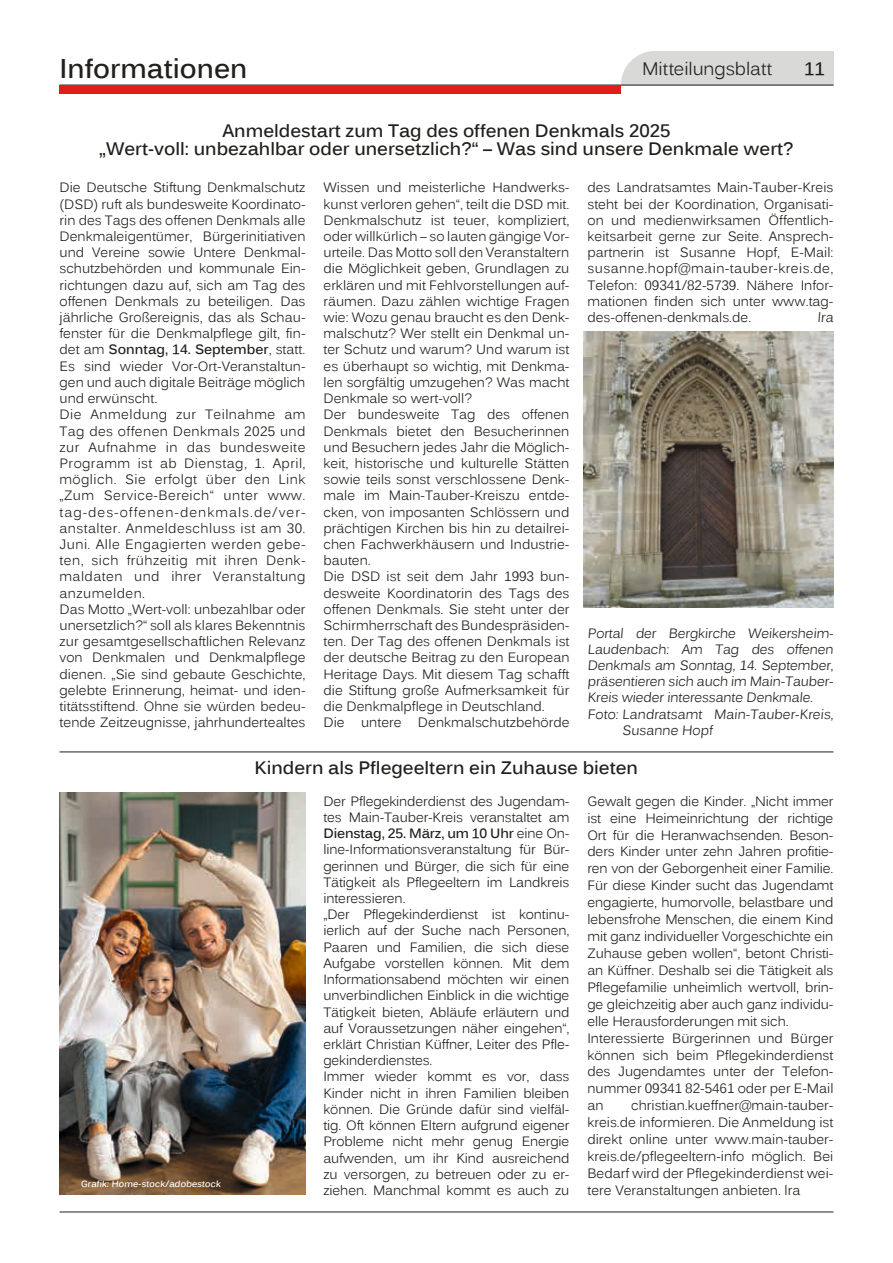
<style>
.page{position:relative;width:893px;height:1263px;background:#fff}
.page>*{position:absolute;margin:0;border:0;box-sizing:border-box;transform-origin:0 0}
.t1{font:700 27px "Kalinga";color:#21201c}
.t2{font:700 18px/18px "Kalinga";color:#21201c;text-align:center}
.t3{font:18px "Kalinga";letter-spacing:-.005em;color:#21201c}
.t4{font:13.5px/16.2px "Kalinga";color:#21201c}
.t5{font:700 9px "Kalinga";color:#fff}
.s1{font-weight:700}
</style>
<div class="page">
<hr style="left:60px;top:1211px;width:773px;height:1px;background:#21201c">
<svg style="left:60px;top:51px;width:773px;height:43px"></svg>
<img style="left:584px;top:332px;width:249px;height:275px">
<hr style="left:60px;top:751px;width:773px;height:1px;background:#21201c">
<img style="left:59px;top:792px;width:246px;height:403px">
<h1 class="t1" style="left:60px;top:51px;width:189px">Informationen</h1>
<h2 class="t3" style="left:642px;top:57px;width:132px">Mitteilungsblatt</h2>
<h2 class="t2" style="left:804px;top:62px;width:22px">11</h2>
<h2 class="t2" style="left:99px;top:123px;width:696px">Anmeldestart zum Tag des offenen Denkmals 2025<br>„Wert-voll: unbezahlbar oder unersetzlich?“ – Was sind unsere Denkmale wert?</h2>
<p class="t4" style="left:60px;top:181px;width:248px">Die Deutsche Stiftung Denkmalschutz (DSD) ruft als bundesweite Koordinato&shy;rin des Tags des offenen Denkmals alle Denkmaleigentümer, Bürgerinitiativen und Vereine sowie Untere Denkmal&shy;schutzbehörden und kommunale Ein&shy;richtungen dazu auf, sich am Tag des offenen Denkmals zu beteiligen. Das jährliche Großereignis, das als Schau&shy;fenster für die Denkmalpflege gilt, fin&shy;det am <span class="s1">Sonntag, 14. September</span>, statt.<br>Es sind wieder Vor-Ort-Veranstaltun&shy;gen und auch digitale Beiträge möglich und erwünscht.<br>Die Anmeldung zur Teilnahme am Tag des offenen Denkmals 2025 und zur Aufnahme in das bundesweite Programm ist ab Dienstag, 1. April, möglich. Sie erfolgt über den Link „Zum Service-Bereich“ unter www. tag-des-offenen-denkmals.de/ver&shy;anstalter. Anmeldeschluss ist am 30.<br>Juni. Alle Engagierten werden gebe&shy;ten, sich frühzeitig mit ihren Denk&shy;maldaten und ihrer Veranstaltung anzumelden.<br>Das Motto „Wert-voll: unbezahlbar oder unersetzlich?“ soll als klares Bekenntnis zur gesamtgesellschaftlichen Relevanz von Denkmalen und Denkmalpflege dienen. „Sie sind gebaute Geschichte, gelebte Erinnerung, heimat- und iden&shy;titätsstiftend. Ohne sie würden bedeu&shy;tende Zeitzeugnisse, jahrhundertealtes</p>
<p class="t4" style="left:323px;top:181px;width:247px">Wissen und meisterliche Handwerks&shy;kunst verloren gehen“, teilt die DSD mit.<br>Denkmalschutz ist teuer, kompliziert, oder willkürlich – so lauten gängige Vor&shy;urteile. Das Motto soll den Veranstaltern die Möglichkeit geben, Grundlagen zu erklären und mit Fehlvorstellungen auf&shy;räumen. Dazu zählen wichtige Fragen wie: Wozu genau braucht es den Denk&shy;malschutz? Wer stellt ein Denkmal un&shy;ter Schutz und warum? Und warum ist es überhaupt so wichtig, mit Denkma&shy;len sorgfältig umzugehen? Was macht Denkmale so wert-voll?<br>Der bundesweite Tag des offenen Denkmals bietet den Besucherinnen und Besuchern jedes Jahr die Möglich&shy;keit, historische und kulturelle Stätten sowie teils sonst verschlossene Denk&shy;male im Main-Tauber-Kreiszu entde&shy;cken, von imposanten Schlössern und prächtigen Kirchen bis hin zu detailrei&shy;chen Fachwerkhäusern und Industrie&shy;bauten.<br>Die DSD ist seit dem Jahr 1993 bun&shy;desweite Koordinatorin des Tags des offenen Denkmals. Sie steht unter der Schirmherrschaft des Bundespräsiden&shy;ten. Der Tag des offenen Denkmals ist der deutsche Beitrag zu den European Heritage Days. Mit diesem Tag schafft die Stiftung große Aufmerksamkeit für die Denkmalpflege in Deutschland.<br>Die untere Denkmalschutzbehörde</p>
<p class="t4" style="left:587px;top:181px;width:247px;text-align:justify">des Landratsamtes Main-Tauber-Kreis steht bei der Koordination, Organisati&shy;on und medienwirksamen Öffentlich&shy;keitsarbeit gerne zur Seite. Ansprech&shy;partnerin ist Susanne Hopf, E-Mail: susanne.hopf@main-tauber-kreis.de, Telefon: 09341/82-5739. Nähere Infor&shy;mationen finden sich unter www.tag&shy;des-offenen-denkmals.de.</p>
<p class="t4" style="left:818px;top:310px;width:19px">lra</p>
<p class="t4" style="left:587px;top:626px;width:249px">Portal der Bergkirche Weikersheim-</p>
<p class="t4" style="left:587px;top:642px;width:249px">Laudenbach: Am Tag des offenen</p>
<p class="t4" style="left:587px;top:658px;width:249px">Denkmals am Sonntag, 14. September,</p>
<p class="t4" style="left:587px;top:674px;width:249px">präsentieren sich auch im Main-Tauber-</p>
<p class="t4" style="left:587px;top:691px;width:229px">Kreis wieder interessante Denkmale.</p>
<p class="t4" style="left:587px;top:707px;width:249px">Foto: Landratsamt Main-Tauber-Kreis,</p>
<p class="t4" style="left:622px;top:723px;width:94px">Susanne Hopf</p>
<p class="t5" style="left:81px;top:1178px;width:143px">Grafik: Home-stock/adobestock</p>
<h2 class="t2" style="left:255px;top:761px;width:385px">Kindern als Pflegeeltern ein Zuhause bieten</h2>
<p class="t4" style="left:323px;top:794px;width:248px">Der Pflegekinderdienst des Jugendam&shy;tes Main-Tauber-Kreis veranstaltet am <span class="s1">Dienstag, 25. März, um 10 Uhr</span> eine On&shy;line-Informationsveranstaltung für Bür&shy;gerinnen und Bürger, die sich für eine Tätigkeit als Pflegeeltern im Landkreis interessieren.<br>„Der Pflegekinderdienst ist kontinu&shy;ierlich auf der Suche nach Personen, Paaren und Familien, die sich diese Aufgabe vorstellen können. Mit dem Informationsabend möchten wir einen unverbindlichen Einblick in die wichtige Tätigkeit bieten, Abläufe erläutern und auf Voraussetzungen näher eingehen“, erklärt Christian Küffner, Leiter des Pfle&shy;gekinderdienstes.<br>Immer wieder kommt es vor, dass Kinder nicht in ihren Familien bleiben können. Die Gründe dafür sind vielfäl&shy;tig. Oft können Eltern aufgrund eigener Probleme nicht mehr genug Energie aufwenden, um ihr Kind ausreichend zu versorgen, zu betreuen oder zu er&shy;ziehen. Manchmal kommt es auch zu</p>
<p class="t4" style="left:587px;top:794px;width:248px;line-height:17px">Gewalt gegen die Kinder. „Nicht immer ist eine Heimeinrichtung der richtige Ort für die Heranwachsenden. Beson&shy;ders Kinder unter zehn Jahren profitie&shy;ren von der Geborgenheit einer Familie.<br>Für diese Kinder sucht das Jugendamt engagierte, humorvolle, belastbare und lebensfrohe Menschen, die einem Kind mit ganz individueller Vorgeschichte ein Zuhause geben wollen“, betont Christi&shy;an Küffner. Deshalb sei die Tätigkeit als Pflegefamilie unheimlich wertvoll, brin&shy;ge gleichzeitig aber auch ganz individu&shy;elle Herausforderungen mit sich.<br>Interessierte Bürgerinnen und Bürger können sich beim Pflegekinderdienst des Jugendamtes unter der Telefon&shy;nummer 09341 82-5461 oder per E-Mail an</p>
<p class="t4" style="left:587px;top:1098px;width:248px;line-height:17px;text-align:justify;text-indent:44px">christian.kueffner@main-tauber&shy;kreis.de informieren. Die Anmeldung ist direkt online unter www.main-tauber&shy;kreis.de/pflegeeltern-info möglich. Bei Bedarf wird der Pflegekinderdienst wei&shy;tere Veranstaltungen anbieten. lra</p>
</div>
